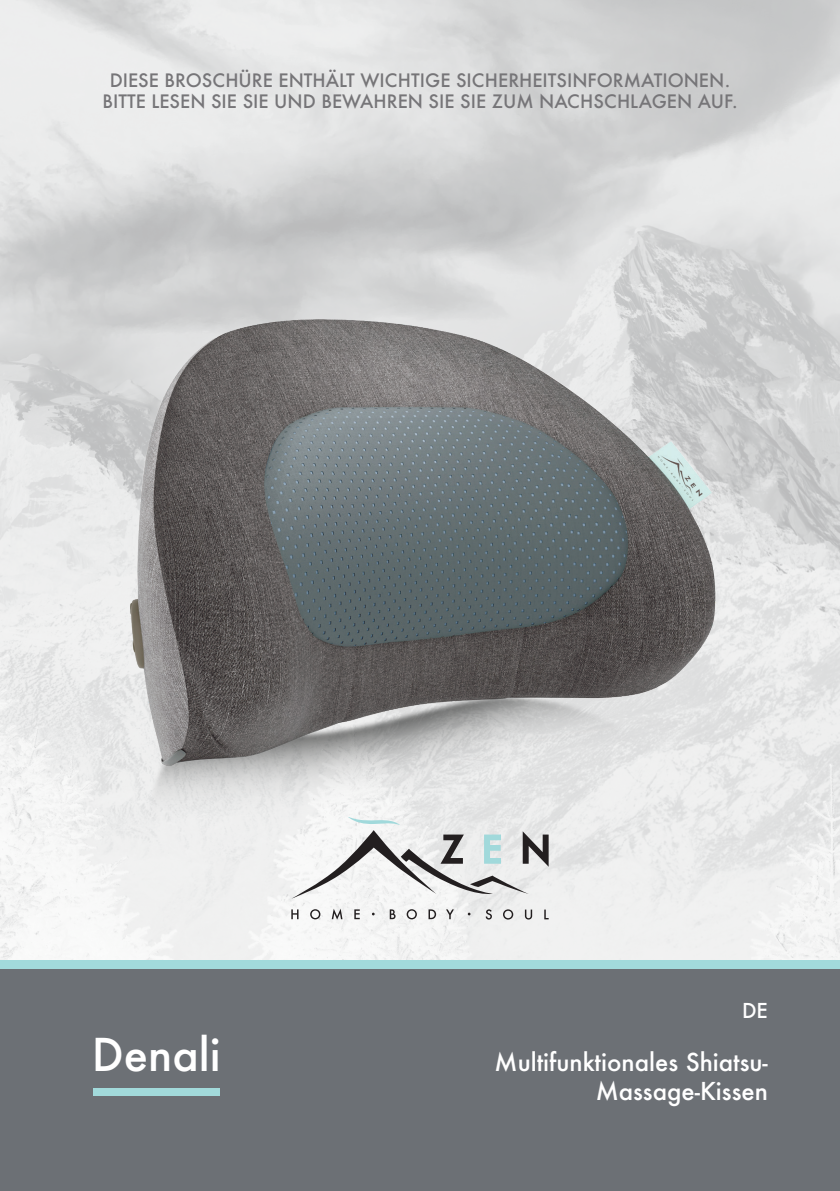
<style>
.page{position:relative;width:840px;height:1191px;background:#fff}
.page>*{position:absolute;margin:0;border:0;box-sizing:border-box;transform-origin:0 0}
.t1{font:500 44px "Futura";color:#fff}
.t2{font:500 24px/28.8px "Futura";color:#fff;text-align:right}
.t3{font:500 20px "Futura";color:#fff}
.t4{font:500 18px/21.6px "Futura";color:#767578;text-align:center}
</style>
<div class="page">
<img style="left:0;top:0;width:839px;height:960px">
<div style="left:0;top:968px;width:839px;height:223px;background:#6c7075"></div>
<div style="left:93px;top:1088px;width:126px;height:7px;background:#a2dadb"></div>
<div style="left:0;top:960px;width:839px;height:9px;background:#a2dadb"></div>
<svg style="left:291px;top:909px;width:7px;height:10px"></svg>
<svg style="left:310px;top:909px;width:10px;height:10px"></svg>
<svg style="left:331px;top:908px;width:11px;height:11px"></svg>
<svg style="left:354px;top:909px;width:5px;height:10px"></svg>
<svg style="left:389px;top:909px;width:6px;height:10px"></svg>
<svg style="left:406px;top:909px;width:10px;height:10px"></svg>
<svg style="left:428px;top:909px;width:8px;height:10px"></svg>
<svg style="left:446px;top:909px;width:7px;height:10px"></svg>
<svg style="left:485px;top:909px;width:6px;height:10px"></svg>
<svg style="left:502px;top:909px;width:11px;height:10px"></svg>
<svg style="left:524px;top:909px;width:8px;height:10px"></svg>
<svg style="left:544px;top:909px;width:4px;height:10px"></svg>
<svg style="left:291px;top:858px;width:257px;height:40px"></svg>
<img style="left:0;top:252px;width:839px;height:606px">
<p class="t4" style="left:102px;top:69px;width:636px">DIESE BROSCHÜRE ENTHÄLT WICHTIGE SICHERHEITSINFORMATIONEN.<br>BITTE LESEN SIE SIE UND BEWAHREN SIE SIE ZUM NACHSCHLAGEN AUF.</p>
<h1 class="t1" style="left:92px;top:1024px;width:130px">Denali</h1>
<p class="t3" style="left:741px;top:997px;width:27px">DE</p>
<h2 class="t2" style="left:494px;top:1047px;width:275px">Multifunktionales Shiatsu-<br>Massage-Kissen</h2>
</div>
